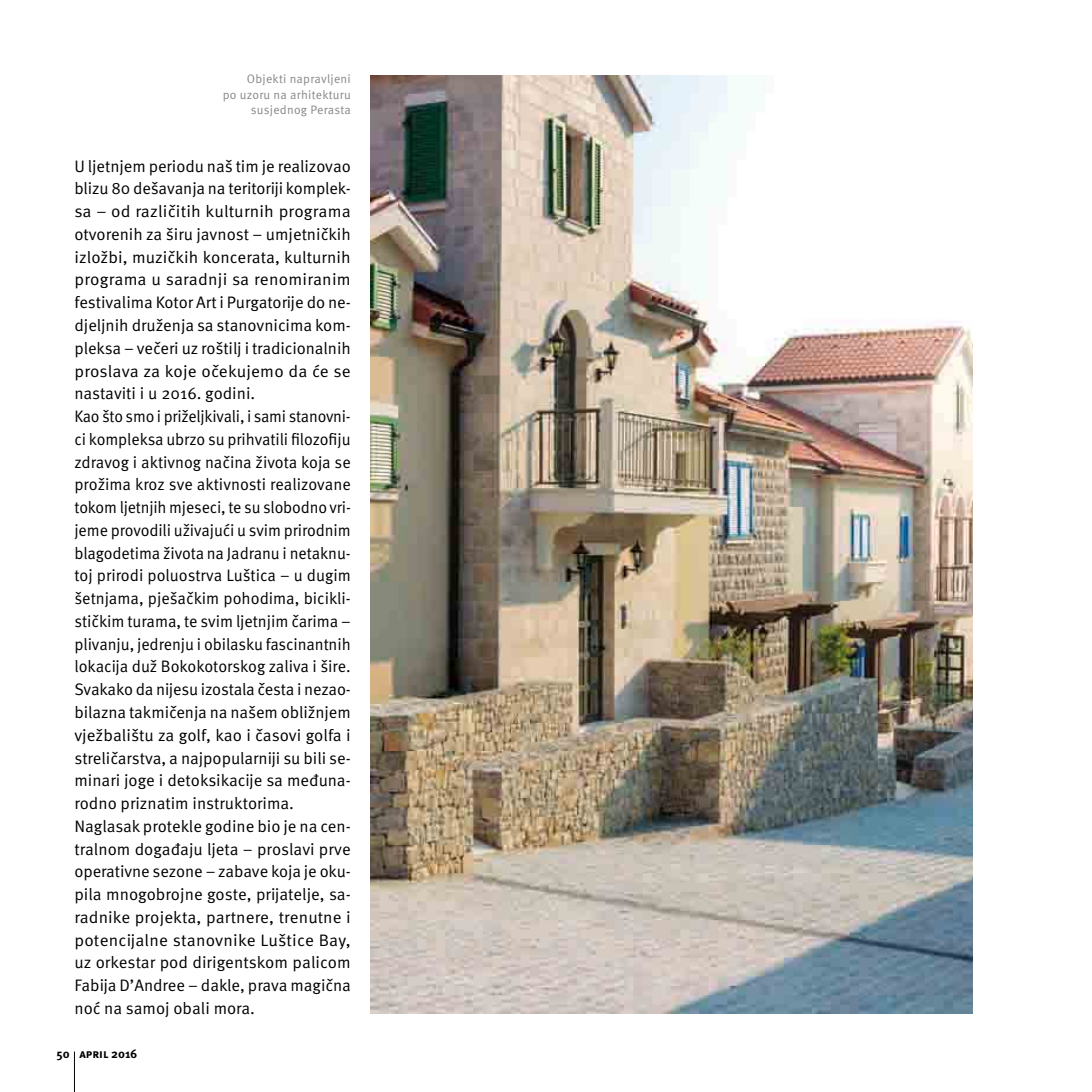
<style>
.page{position:relative;width:1092px;height:1092px;background:#fff}
.page>*{position:absolute;margin:0;border:0;box-sizing:border-box;transform-origin:0 0}
.t1{font:16.62px/22.8px "Meta Pro";letter-spacing:-.005em;color:#000}
.t2{font:12.25px/15.8px "Meta Pro";letter-spacing:.02em;color:#878787;text-align:right}
.t3{font:700 12.25px "Meta Pro";color:#000}
</style>
<div class="page">
<hr style="left:74px;top:1051px;width:1px;height:40px;background:#000">
<img style="left:370px;top:76px;width:602px;height:937px">
<p class="t2" style="left:223px;top:72px;width:129px">Objekti napravljeni<br>po uzoru na arhitekturu susjednog Perasta</p>
<p class="t1" style="left:74px;top:156px;width:278px">U ljetnjem periodu naš tim je realizovao blizu 80 dešavanja na teritorĳi komplek&shy;sa – od različitih kulturnih programa otvorenih za širu javnost – umjetničkih izložbi, muzičkih koncerata, kulturnih programa u saradnji sa renomiranim festivalima Kotor Art i Purgatorĳe do ne&shy;djeljnih druženja sa stanovnicima kom&shy;pleksa – večeri uz roštilj i tradicionalnih proslava za koje očekujemo da će se nastaviti i u 2016. godini.<br>Kao što smo i priželjkivali, i sami stanovni&shy;ci kompleksa ubrzo su prihvatili filozofiju zdravog i aktivnog načina života koja se prožima kroz sve aktivnosti realizovane tokom ljetnjih mjeseci, te su slobodno vri&shy;jeme provodili uživajući u svim prirodnim blagodetima života na Jadranu i netaknu&shy;toj prirodi poluostrva Luštica – u dugim šetnjama, pješačkim pohodima, bicikli&shy;stičkim turama, te svim ljetnjim čarima – plivanju, jedrenju i obilasku fascinantnih lokacĳa duž Bokokotorskog zaliva i šire.<br>Svakako da nĳesu izostala česta i nezao&shy;bilazna takmičenja na našem obližnjem vježbalištu za golf, kao i časovi golfa i streličarstva, a najpopularnĳi su bili se&shy;minari joge i detoksikacĳe sa međuna&shy;rodno priznatim instruktorima.<br>Naglasak protekle godine bio je na cen&shy;tralnom događaju ljeta – proslavi prve operativne sezone – zabave koja je oku&shy;pila mnogobrojne goste, prĳatelje, sa&shy;radnike projekta, partnere, trenutne i potencĳalne stanovnike Luštice Bay, uz orkestar pod dirigentskom palicom Fabĳa D’Andree – dakle, prava magična noć na samoj obali mora.</p>
<p class="t3" style="left:56px;top:1049px;width:82px">50 april 2016</p>
</div>
